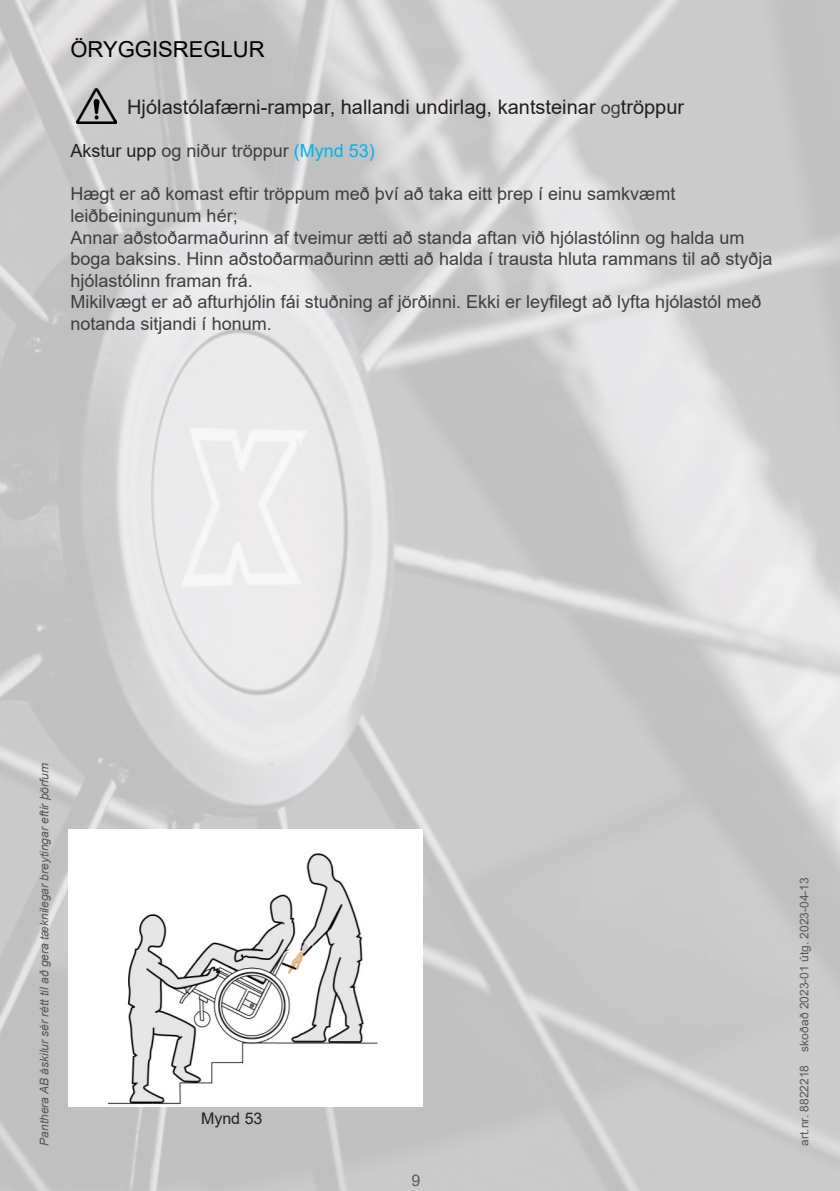
<style>
.page{position:relative;width:840px;height:1191px;background:#fff}
.page>*{position:absolute;margin:0;border:0;box-sizing:border-box;transform-origin:0 0}
.t1{font:22px "Arial";color:#000}
.t2{font:20px "Arial";color:#231f20}
.t3{font:18px/21.6px "Arial";color:#3e3e3f}
.t4{font:16px "Arial";color:#231f20}
.t5{font:16px "Arial";color:#57585a}
.t6{font:italic 12px "Arial";color:#57585a}
.t7{font:12px "Arial";color:#57585a}
.s1{font-size:18px;color:#3e3e3f}
.s2{color:#231f20}
.s3{color:#00b3ef}
</style>
<div class="page">
<img style="left:0;top:0;width:839px;height:1191px">
<img style="left:76px;top:88px;width:40px;height:36px">
<div style="left:68px;top:829px;width:354px;height:277px;background:#fff"></div>
<img style="left:108px;top:853px;width:270px;height:251px">
<p class="t1" style="left:70px;top:35px;width:195px">ÖRYGGISREGLUR</p>
<p class="t2" style="left:127px;top:93px;width:558px">Hjólastólafærni-rampar, hallandi undirlag, kantsteinar <span class="s1">og</span>tröppur</p>
<p class="t3" style="left:70px;top:140px;width:306px"><span class="s2">Akstur upp</span> og niður tröppur <span class="s3">(Mynd 53)</span></p>
<p class="t3" style="left:70px;top:183px;width:606px">Hægt er að komast eftir tröppum með því að taka eitt þrep í einu samkvæmt leiðbeiningunum hér;</p>
<p class="t3" style="left:70px;top:226px;width:703px">Annar aðstoðarmaðurinn af tveimur ætti að standa aftan við hjólastólinn og halda um boga baksins. Hinn aðstoðarmaðurinn ætti að halda í trausta hluta rammans til að styðja hjólastólinn framan frá.</p>
<p class="t3" style="left:70px;top:291px;width:692px">Mikilvægt er að afturhjólin fái stuðning af jörðinni. Ekki er leyfilegt að lyfta hjólastól með notanda sitjandi í honum.</p>
<p class="t6" style="left:36px;top:1145px;width:384px;rotate:-90deg">Panthera AB áskilur sér rétt til að gera tæknilegar breytingar eftir þörfum</p>
<p class="t4" style="left:201px;top:1107px;width:63px">Mynd 53</p>
<p class="t5" style="left:411px;top:1169px;width:10px">9</p>
<p class="t7" style="left:795px;top:1145px;width:270px;rotate:-90deg">art.nr. 8822218 skoðað 2023-01 útg. 2023-04-13</p>
</div>
